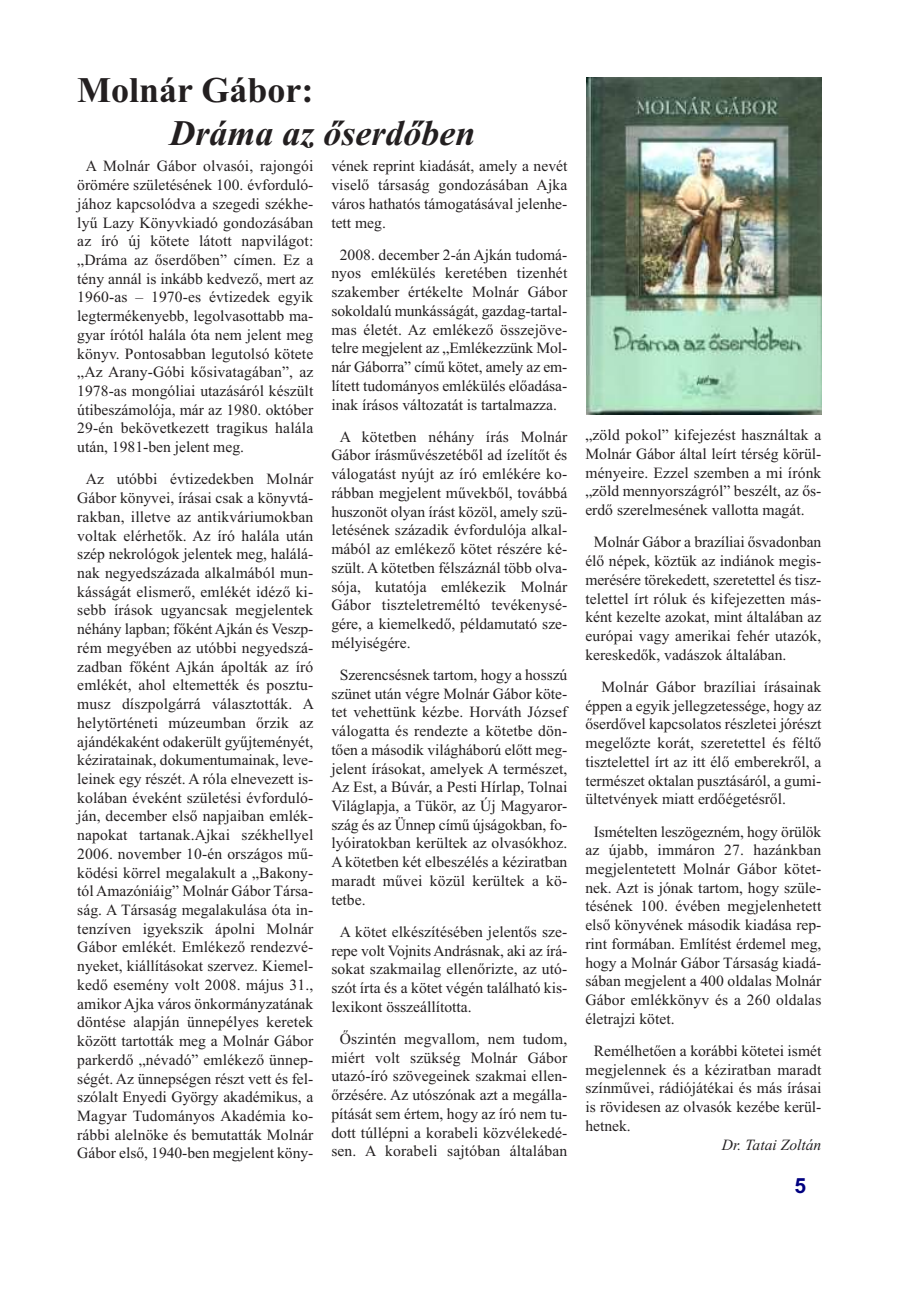
<style>
.page{position:relative;width:920px;height:1290px;background:#fff}
.page>*{position:absolute;margin:0;border:0;box-sizing:border-box;transform-origin:0 0}
.t1{font:italic 700 36px "Times New Roman";color:#231f20}
.t2{font:700 36px "Times New Roman";color:#231f20}
.t3{font:700 21px "Arial";color:#000080}
.t4{font:15.6px/18.8px "Times New Roman";letter-spacing:.005em;color:#231f20;text-align:justify}
.t5{font:italic 15.6px "Times New Roman";color:#231f20}
</style>
<div class="page">
<img style="left:587px;top:77px;width:234px;height:337px">
<h1 class="t2" style="left:77px;top:68px;width:238px">Molnár Gábor:</h1>
<h1 class="t1" style="left:169px;top:111px;width:308px">Dráma az őserdőben</h1>
<p class="t4" style="left:77px;top:157px;width:238px;text-indent:9px">A Molnár Gábor olvasói, rajongói örömére születésének 100. évforduló&shy;jához kapcsolódva a szegedi székhe&shy;lyű Lazy Könyvkiadó gondozásában az író új kötete látott napvilágot: „Dráma az őserdőben” címen. Ez a tény annál is inkább kedvező, mert az 1960-as – 1970-es évtizedek egyik legtermékenyebb, legolvasottabb ma&shy;gyar írótól halála óta nem jelent meg könyv. Pontosabban legutolsó kötete „Az Arany-Góbi kősivatagában”, az 1978-as mongóliai utazásáról készült útibeszámolója, már az 1980. október 29-én bekövetkezett tragikus halála után, 1981-ben jelent meg.</p>
<p class="t4" style="left:77px;top:470px;width:238px;text-align:center">Az utóbbi évtizedekben Molnár Gábor könyvei, írásai csak a könyvtá&shy;rakban, illetve az antikváriumokban voltak elérhetők. Az író halála után szép nekrológok jelentek meg, halálá&shy;nak negyedszázada alkalmából mun&shy;kásságát elismerő, emlékét idéző ki&shy;sebb írások ugyancsak megjelentek néhány lapban; főként Ajkán és Veszp&shy;rém megyében az utóbbi negyedszá&shy;zadban főként Ajkán ápolták az író emlékét, ahol eltemették és posztu&shy;musz díszpolgárrá választották. A helytörténeti múzeumban őrzik az ajándékaként odakerült gyűjteményét, kéziratainak, dokumentumainak, leve&shy;leinek egy részét. A róla elnevezett is&shy;kolában éveként születési évforduló&shy;ján, december első napjaiban emlék&shy;napokat tartanak.Ajkai székhellyel 2006. november 10-én országos mű&shy;ködési körrel megalakult a „Bakony&shy;tól Amazóniáig” Molnár Gábor Társa&shy;ság. A Társaság megalakulása óta in&shy;tenzíven igyekszik ápolni Molnár Gábor emlékét. Emlékező rendezvé&shy;nyeket, kiállításokat szervez. Kiemel&shy;kedő esemény volt 2008. május 31., amikor Ajka város önkormányzatának döntése alapján ünnepélyes keretek között tartották meg a Molnár Gábor parkerdő „névadó” emlékező ünnep&shy;ségét. Az ünnepségen részt vett és fel&shy;szólalt Enyedi György akadémikus, a Magyar Tudományos Akadémia ko&shy;rábbi alelnöke és bemutatták Molnár Gábor első, 1940-ben megjelent köny-</p>
<p class="t4" style="left:331px;top:157px;width:238px">vének reprint kiadását, amely a nevét viselő társaság gondozásában Ajka város hathatós támogatásával jelenhe&shy;tett meg.</p>
<p class="t4" style="left:331px;top:245px;width:238px;text-indent:9px">2008. december 2-án Ajkán tudomá&shy;nyos emlékülés keretében tizenhét szakember értékelte Molnár Gábor sokoldalú munkásságát, gazdag-tartal&shy;mas életét. Az emlékező összejöve&shy;telre megjelent az „Emlékezzünk Mol&shy;nár Gáborra” című kötet, amely az em&shy;lített tudományos emlékülés előadása&shy;inak írásos változatát is tartalmazza.</p>
<p class="t4" style="left:331px;top:427px;width:238px;text-indent:9px">A kötetben néhány írás Molnár Gábor írásművészetéből ad ízelítőt és válogatást nyújt az író emlékére ko&shy;rábban megjelent művekből, továbbá huszonöt olyan írást közöl, amely szü&shy;letésének századik évfordulója alkal&shy;mából az emlékező kötet részére ké&shy;szült. A kötetben félszáznál több olva&shy;sója, kutatója emlékezik Molnár Gábor tiszteletreméltó tevékenysé&shy;gére, a kiemelkedő, példamutató sze&shy;mélyiségére.</p>
<p class="t4" style="left:331px;top:665px;width:238px;text-indent:9px">Szerencsésnek tartom, hogy a hosszú szünet után végre Molnár Gábor köte&shy;tet vehettünk kézbe. Horváth József válogatta és rendezte a kötetbe dön&shy;tően a második világháború előtt meg&shy;jelent írásokat, amelyek A természet, Az Est, a Búvár, a Pesti Hírlap, Tolnai Világlapja, a Tükör, az Új Magyaror&shy;szág és az Ünnep című újságokban, fo&shy;lyóiratokban kerültek az olvasókhoz.<br>A kötetben két elbeszélés a kéziratban maradt művei közül kerültek a kö&shy;tetbe.</p>
<p class="t4" style="left:331px;top:922px;width:238px;text-indent:9px">A kötet elkészítésében jelentős sze&shy;repe volt Vojnits Andrásnak, aki az írá&shy;sokat szakmailag ellenőrizte, az utó&shy;szót írta és a kötet végén található kis&shy;lexikont összeállította.</p>
<p class="t4" style="left:331px;top:1029px;width:238px;text-align:center">Őszintén megvallom, nem tudom, miért volt szükség Molnár Gábor utazó-író szövegeinek szakmai ellen&shy;őrzésére. Az utószónak azt a megálla&shy;pítását sem értem, hogy az író nem tu&shy;dott túllépni a korabeli közvélekedé&shy;sen. A korabeli sajtóban általában</p>
<p class="t4" style="left:585px;top:425px;width:238px">„zöld pokol” kifejezést használtak a Molnár Gábor által leírt térség körül&shy;ményeire. Ezzel szemben a mi írónk „zöld mennyországról” beszélt, az ős&shy;erdő szerelmesének vallotta magát.</p>
<p class="t4" style="left:585px;top:533px;width:238px;text-indent:9px">Molnár Gábor a brazíliai ősvadonban élő népek, köztük az indiánok megis&shy;merésére törekedett, szeretettel és tisz&shy;telettel írt róluk és kifejezetten más&shy;ként kezelte azokat, mint általában az európai vagy amerikai fehér utazók, kereskedők, vadászok általában.</p>
<p class="t4" style="left:585px;top:677px;width:238px;text-indent:16px">Molnár Gábor brazíliai írásainak éppen a egyik jellegzetessége, hogy az őserdővel kapcsolatos részletei jórészt megelőzte korát, szeretettel és féltő tisztelettel írt az itt élő emberekről, a természet oktalan pusztásáról, a gumi&shy;ültetvények miatt erdőégetésről.</p>
<p class="t4" style="left:585px;top:822px;width:238px;text-indent:9px">Ismételten leszögezném, hogy örülök az újabb, immáron 27. hazánkban megjelentetett Molnár Gábor kötet&shy;nek. Azt is jónak tartom, hogy szüle&shy;tésének 100. évében megjelenhetett első könyvének második kiadása rep&shy;rint formában. Említést érdemel meg, hogy a Molnár Gábor Társaság kiadá&shy;sában megjelent a 400 oldalas Molnár Gábor emlékkönyv és a 260 oldalas életrajzi kötet.</p>
<p class="t4" style="left:585px;top:1041px;width:238px;text-indent:9px">Remélhetően a korábbi kötetei ismét megjelennek és a kéziratban maradt színművei, rádiójátékai és más írásai is rövidesen az olvasók kezébe kerül&shy;hetnek.</p>
<p class="t5" style="left:722px;top:1135px;width:101px">Dr. Tatai Zoltán</p>
<h2 class="t3" style="left:794px;top:1173px;width:13px">5</h2>
</div>
